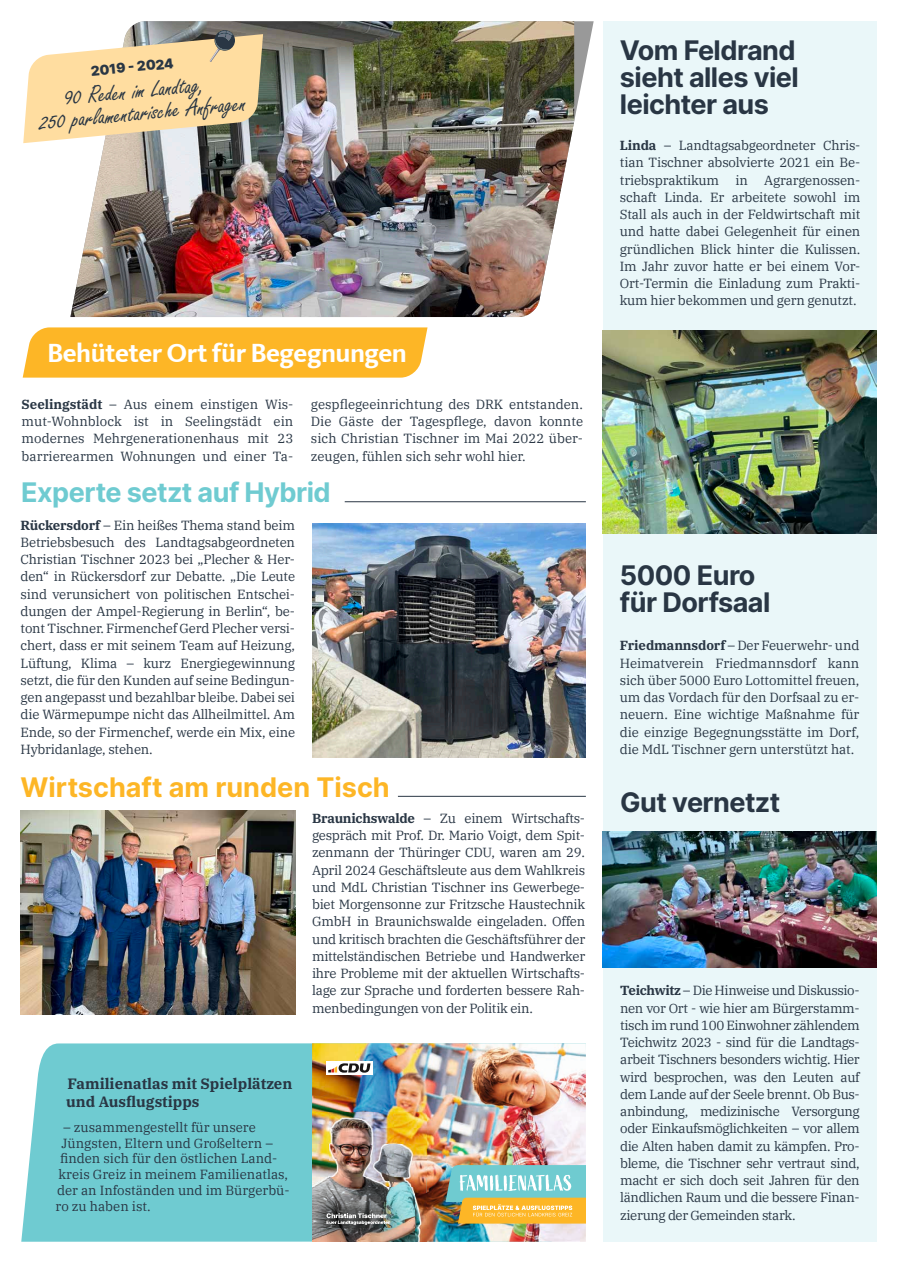
<style>
.page{position:relative;width:898px;height:1263px;background:#fff}
.page>*{position:absolute;margin:0;border:0;box-sizing:border-box;transform-origin:0 0}
.t1{font:700 27px/27px "Inter";letter-spacing:-.02em;color:#293644}
.t2{font:700 27px "CDU Kievit Tab";letter-spacing:-.02em;color:#fff}
.t3{font:700 27px "Inter";color:#fdb626}
.t4{font:700 27px "Inter";letter-spacing:-.02em;color:#6fcbd1}
.t5{font:25.5px/22.5px "Freestyle Script";color:#293644;text-align:center}
.t6{font:700 15px/18px "IBM Plex Serif";color:#293644}
.t7{font:900 13.5px "Inter";color:#293644}
.t8{font:13.2px/17.2px "IBM Plex Serif";letter-spacing:-.01em;color:#293644;text-align:justify}
.s1{font-weight:700}
</style>
<div class="page">
<div style="left:602px;top:21px;width:274px;height:1221px;background:#eaf7f9"></div>
<img style="left:312px;top:523px;width:273px;height:235px">
<svg style="left:574px;top:21px;width:19px;height:101px"></svg>
<img style="left:70px;top:21px;width:504px;height:296px">
<img style="left:602px;top:831px;width:274px;height:136px">
<div style="left:23px;top:327px;width:404px;height:51px;background:#fdb626"></div>
<hr style="left:344px;top:501px;width:241px;height:1px;background:#293644">
<img style="left:602px;top:331px;width:274px;height:203px">
<hr style="left:398px;top:796px;width:187px;height:1px;background:#293644">
<img style="left:21px;top:810px;width:274px;height:204px">
<div style="left:21px;top:1043px;width:291px;height:199px;background:#6fcbd1"></div>
<img style="left:312px;top:1043px;width:273px;height:199px">
<div style="left:326px;top:1061px;width:46px;height:14px;background:#fff"></div>
<svg style="left:328px;top:1063px;width:42px;height:10px"></svg>
<svg style="left:445px;top:1165px;width:140px;height:58px;background:#b2c494"></svg>
<img style="left:312px;top:1113px;width:114px;height:64px">
<img style="left:393px;top:1177px;width:33px;height:16px">
<img style="left:312px;top:1177px;width:81px;height:10px">
<img style="left:414px;top:1193px;width:12px;height:49px">
<img style="left:312px;top:1187px;width:102px;height:55px">
<svg style="left:326px;top:1213px;width:64px;height:12px"></svg>
<svg style="left:23px;top:30px;width:240px;height:113px;background:#ecd4a7"></svg>
<p class="t7" style="left:90px;top:60px;width:84px;rotate:-5deg">2019 - 2024</p>
<h2 class="t5" style="left:36px;top:91px;width:209px;rotate:-6deg">90 Reden im Landtag,<br>250 parlamentarische Anfragen</h2>
<h1 class="t2" style="left:47px;top:337px;width:361px">Behüteter Ort für Begegnungen</h1>
<p class="t8" style="left:22px;top:394px;width:273px"><span class="s1">Seelingstädt</span> – Aus einem einstigen Wis&shy;mut-Wohnblock ist in Seelingstädt ein modernes Mehrgenerationenhaus mit 23 barrierearmen Wohnungen und einer Ta-</p>
<p class="t8" style="left:311px;top:394px;width:273px">gespflegeeinrichtung des DRK entstanden.<br>Die Gäste der Tagespflege, davon konnte sich Christian Tischner im Mai 2022 über&shy;zeugen, fühlen sich sehr wohl hier.</p>
<h1 class="t4" style="left:21px;top:472px;width:311px">Experte setzt auf Hybrid</h1>
<p class="t8" style="left:21px;top:515px;width:276px"><span class="s1">Rückersdorf</span> – Ein heißes Thema stand beim Betriebsbesuch des Landtagsabgeordneten Christian Tischner 2023 bei „Plecher &amp; Her&shy;den“ in Rückersdorf zur Debatte. „Die Leute sind verunsichert von politischen Entschei&shy;dungen der Ampel-Regierung in Berlin“, be&shy;tont Tischner. Firmenchef Gerd Plecher versi&shy;chert, dass er mit seinem Team auf Heizung, Lüftung, Klima – kurz Energiegewinnung setzt, die für den Kunden auf seine Bedingun&shy;gen angepasst und bezahlbar bleibe. Dabei sei die Wärmepumpe nicht das Allheilmittel. Am Ende, so der Firmenchef, werde ein Mix, eine Hybridanlage, stehen.</p>
<h1 class="t3" style="left:21px;top:766px;width:370px">Wirtschaft am runden Tisch</h1>
<p class="t8" style="left:312px;top:808px;width:274px"><span class="s1">Braunichswalde</span> – Zu einem Wirtschafts&shy;gespräch mit Prof. Dr. Mario Voigt, dem Spit&shy;zenmann der Thüringer CDU, waren am 29.<br>April 2024 Geschäftsleute aus dem Wahlkreis und MdL Christian Tischner ins Gewerbege&shy;biet Morgensonne zur Fritzsche Haustechnik GmbH in Braunichswalde eingeladen. Offen und kritisch brachten die Geschäftsführer der mittelständischen Betriebe und Handwerker ihre Probleme mit der aktuellen Wirtschafts&shy;lage zur Sprache und forderten bessere Rah&shy;menbedingungen von der Politik ein.</p>
<p class="t6" style="left:66px;top:1074px;width:228px">Familienatlas mit Spielplätzen und Ausflugstipps</p>
<p class="t8" style="left:63px;top:1117px;width:194px">– zusammengestellt für unsere</p>
<p class="t8" style="left:62px;top:1133px;width:213px">Jüngsten, Eltern und Großeltern –</p>
<p class="t8" style="left:60px;top:1149px;width:219px">finden sich für den östlichen Land-</p>
<p class="t8" style="left:59px;top:1165px;width:231px">kreis Greiz in meinem Familienatlas,</p>
<p class="t8" style="left:57px;top:1181px;width:234px">der an Infoständen und im Bürgerbü-</p>
<p class="t8" style="left:56px;top:1196px;width:97px">ro zu haben ist.</p>
<h1 class="t1" style="left:619px;top:36px;width:180px;text-align:justify">Vom Feldrand sieht alles viel leichter aus</h1>
<p class="t8" style="left:619px;top:136px;width:242px"><span class="s1">Linda</span> – Landtagsabgeordneter Chris&shy;tian Tischner absolvierte 2021 ein Be&shy;triebspraktikum in Agrargenossen&shy;schaft Linda. Er arbeitete sowohl im Stall als auch in der Feldwirtschaft mit und hatte dabei Gelegenheit für einen gründlichen Blick hinter die Kulissen.<br>Im Jahr zuvor hatte er bei einem Vor-Ort-Termin die Einladung zum Prakti&shy;kum hier bekommen und gern genutzt.</p>
<h1 class="t1" style="left:619px;top:560px;width:152px">5000 Euro für Dorfsaal</h1>
<p class="t8" style="left:619px;top:636px;width:241px"><span class="s1">Friedmannsdorf</span> – Der Feuerwehr- und Heimatverein Friedmannsdorf kann sich über 5000 Euro Lottomittel freuen, um das Vordach für den Dorfsaal zu er&shy;neuern. Eine wichtige Maßnahme für die einzige Begegnungsstätte im Dorf, die MdL Tischner gern unterstützt hat.</p>
<h1 class="t1" style="left:620px;top:788px;width:161px">Gut vernetzt</h1>
<p class="t8" style="left:620px;top:981px;width:241px"><span class="s1">Teichwitz</span> – Die Hinweise und Diskussio&shy;nen vor Ort - wie hier am Bürgerstamm&shy;tisch im rund 100 Einwohner zählendem Teichwitz 2023 - sind für die Landtags&shy;arbeit Tischners besonders wichtig. Hier wird besprochen, was den Leuten auf dem Lande auf der Seele brennt. Ob Bus&shy;anbindung, medizinische Versorgung oder Einkaufsmöglichkeiten – vor allem die Alten haben damit zu kämpfen. Pro&shy;bleme, die Tischner sehr vertraut sind, macht er sich doch seit Jahren für den ländlichen Raum und die bessere Finan&shy;zierung der Gemeinden stark.</p>
</div>
